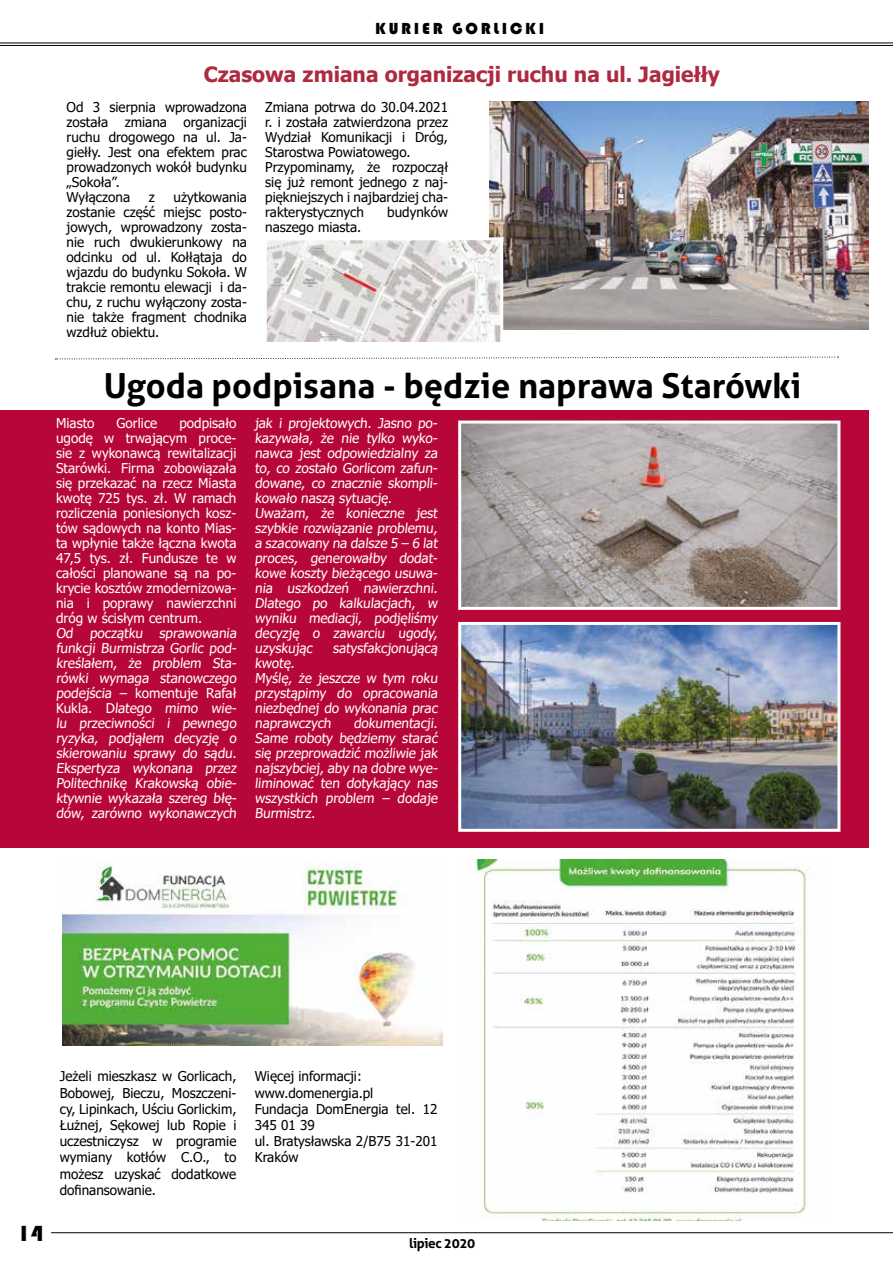
<style>
.page{position:relative;width:893px;height:1263px;background:#fff}
.page>*{position:absolute;margin:0;border:0;box-sizing:border-box;transform-origin:0 0}
.t1{font:700 34.5px "Aller";color:#000}
.t2{font:22.5px "Bauhaus 93";color:#000}
.t3{font:700 21px "Tahoma";color:#ae2a3f}
.t4{font:16.5px "Bauhaus 93";letter-spacing:.17em;color:#000}
.t5{font:13.5px/15px "Tahoma";color:#fff}
.t6{font:13.5px/15px "Tahoma";color:#000}
.t7{font:700 13.5px "Aller";letter-spacing:-.03em;color:#000}
</style>
<div class="page">
<hr style="left:51px;top:1232px;width:842px;height:1px;background:#000">
<hr style="left:0;top:43px;width:893px;height:1px;background:#000">
<hr style="left:0;top:45px;width:893px;height:1px;background:#000">
<div style="left:0;top:410px;width:868px;height:438px;background:#b70738"></div>
<svg style="left:55px;top:356px;width:783px;height:4px"></svg>
<img style="left:462px;top:424px;width:374px;height:182px">
<div style="left:458px;top:420px;width:382px;height:190px;border:3px solid #fff"></div>
<img style="left:489px;top:102px;width:379px;height:228px">
<img style="left:63px;top:859px;width:379px;height:186px">
<img style="left:268px;top:241px;width:231px;height:100px">
<div style="left:264px;top:237px;width:239px;height:108px;border:3px solid #fff"></div>
<img style="left:462px;top:626px;width:374px;height:202px">
<div style="left:458px;top:622px;width:382px;height:210px;border:3px solid #fff"></div>
<img style="left:474px;top:859px;width:335px;height:361px">
<p class="t4" style="left:375px;top:19px;width:170px">KURIER GORLICKI</p>
<h3 class="t3" style="left:204px;top:60px;width:518px">Czasowa zmiana organizacji ruchu na ul. Jagiełły</h3>
<p class="t6" style="left:67px;top:100px;width:182px">Od 3 sierpnia wprowadzona została zmiana organizacji ruchu drogowego na ul. Ja&shy;giełły. Jest ona efektem prac prowadzonych wokół budynku „Sokoła”.<br>Wyłączona</p>
<p class="t6" style="left:265px;top:100px;width:184px">Zmiana potrwa do 30.04.2021 r. i została zatwierdzona przez<br>Wydział Komunikacji i Dróg,<br>Starostwa Powiatowego.<br>Przypominamy, że rozpoczął się już remont jednego z naj&shy;piękniejszych i najbardziej cha&shy;rakterystycznych</p>
<p class="t6" style="left:67px;top:190px;width:182px;text-align:justify;text-indent:107px">użytkowania zostanie część miejsc posto&shy;jowych, wprowadzony zosta&shy;nie ruch dwukierunkowy na odcinku od ul. Kołłątaja do wjazdu do budynku Sokoła. W trakcie remontu elewacji i da&shy;chu, z ruchu wyłączony zosta&shy;nie także fragment chodnika wzdłuż obiektu.</p>
<p class="t6" style="left:149px;top:190px;width:7px">z</p>
<p class="t6" style="left:387px;top:205px;width:62px">budynków</p>
<p class="t6" style="left:265px;top:220px;width:97px">naszego miasta.</p>
<h1 class="t1" style="left:104px;top:364px;width:699px">Ugoda podpisana - będzie naprawa Starówki</h1>
<p class="t5" style="left:56px;top:416px;width:184px;text-indent:123px">podpisało ugodę w trwającym proce&shy;sie z wykonawcą rewitalizacji<br>Starówki. Firma zobowiązała się przekazać na rzecz Miasta kwotę 725 tys. zł. W ramach rozliczenia poniesionych kosz&shy;tów sądowych na konto Mias&shy;ta wpłynie także łączna kwota<br>47,5 tys. zł. Fundusze te w całości planowane są na po&shy;krycie kosztów zmodernizowa&shy;nia i poprawy nawierzchni dróg w ścisłym centrum.<br>Od początku sprawowania funkcji Burmistrza Gorlic pod&shy;kreślałem, że problem Sta&shy;rówki wymaga stanowczego podejścia – komentuje Rafał<br>Kukla. Dlatego mimo wie&shy;lu przeciwności i pewnego ryzyka, podjąłem decyzję o skierowaniu sprawy do sądu.<br>Ekspertyza wykonana przez<br>Politechnikę Krakowską obie&shy;ktywnie wykazała szereg błę&shy;dów, zarówno wykonawczych</p>
<p class="t5" style="left:255px;top:416px;width:186px">jak i projektowych. Jasno po&shy;kazywała, że nie tylko wyko&shy;nawca jest odpowiedzialny za to, co zostało Gorlicom zafun&shy;dowane, co znacznie skompli&shy;kowało naszą sytuację.<br>Uważam, że konieczne jest szybkie rozwiązanie problemu, a szacowany na dalsze 5 – 6 lat proces, generowałby dodat&shy;kowe koszty bieżącego usuwa&shy;nia uszkodzeń nawierzchni.<br>Dlatego po kalkulacjach, w wyniku mediacji, podjęliśmy decyzję o zawarciu ugody, uzyskując</p>
<p class="t5" style="left:56px;top:416px;width:40px">Miasto</p>
<p class="t5" style="left:117px;top:416px;width:42px">Gorlice</p>
<p class="t5" style="left:333px;top:641px;width:108px">satysfakcjonującą</p>
<p class="t5" style="left:255px;top:656px;width:186px">kwotę.<br>Myślę, że jeszcze w tym roku przystąpimy do opracowania niezbędnej do wykonania prac naprawczych</p>
<p class="t5" style="left:255px;top:716px;width:186px;text-indent:99px">dokumentacji.<br>Same roboty będziemy starać się przeprowadzić możliwie jak najszybciej, aby na dobre wye&shy;liminować ten dotykający nas wszystkich problem – dodaje<br>Burmistrz.</p>
<h2 class="t2" style="left:18px;top:1220px;width:27px">14</h2>
<p class="t6" style="left:60px;top:1069px;width:178px;line-height:16.2px;text-align:justify">Jeżeli mieszkasz w Gorlicach, Bobowej, Bieczu, Moszczeni&shy;cy, Lipinkach, Uściu Gorlickim, Łużnej, Sękowej lub Ropie i uczestniczysz w programie wymiany kotłów C.O., to możesz uzyskać dodatkowe dofinansowanie.</p>
<p class="t6" style="left:255px;top:1069px;width:184px;line-height:16.2px">Więcej informacji: www.domenergia.pl<br>Fundacja DomEnergia tel. 12<br>345 01 39<br>ul. Bratysławska 2/B75 31-201<br>Kraków</p>
<p class="t7" style="left:409px;top:1235px;width:67px">lipiec 2020</p>
</div>
